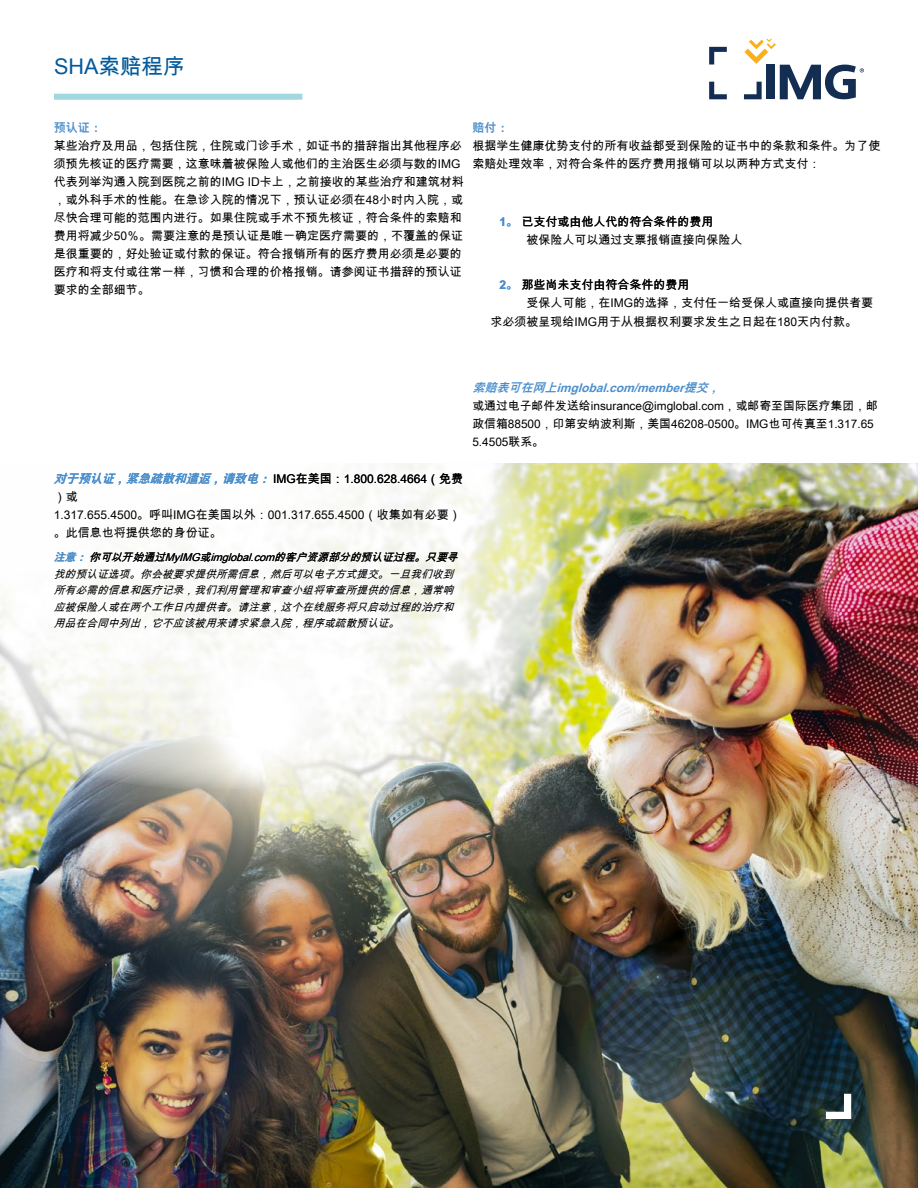
<style>
.page{position:relative;width:918px;height:1188px;background:#fff}
.page>*{position:absolute;margin:0;border:0;box-sizing:border-box;transform-origin:0 0}
.t1{font:21.6px "Arial Unicode MS";color:#005a9b}
.t2{font:12px/18px "Arial Unicode MS";color:#000}
.t3{font:italic 700 12px "Arial Unicode MS";color:#4a8ecc}
.t4{font:700 12px "Arial Unicode MS";color:#4a8ecc}
.t5{font:11.85px/18px "Arial Unicode MS";color:#000}
.t6{font:italic 10.8px/16.4px "Arial Unicode MS";color:#000}
.s1{font-weight:700;color:#4a8ecc}
.s2{font-weight:700;font-style:italic;color:#4a8ecc}
</style>
<div class="page">
<img style="left:0;top:464px;width:918px;height:724px">
<svg style="left:709px;top:47px;width:18px;height:18px"></svg>
<svg style="left:709px;top:82px;width:18px;height:17px"></svg>
<svg style="left:744px;top:39px;width:120px;height:60px"></svg>
<svg style="left:0;top:464px;width:567px;height:326px"></svg>
<div style="left:51px;top:114px;width:824px;height:618px;background:#fff;opacity:.75"></div>
<svg style="left:826px;top:1094px;width:25px;height:25px"></svg>
<div style="left:54px;top:94px;width:248px;height:6px;background:#a1d7de"></div>
<h1 class="t1" style="left:54px;top:51px;width:132px">SHA索赔程序</h1>
<p class="t4" style="left:54px;top:119px;width:50px">预认证：</p>
<p class="t2" style="left:54px;top:136px;width:412px">某些治疗及用品，包括住院，住院或门诊手术，如证书的措辞指出其他程序必须预先核证的医疗需要，这意味着被保险人或他们的主治医生必须与数的IMG代表列举沟通入院到医院之前的IMG ID卡上，之前接收的某些治疗和建筑材料，或外科手术的性能。在急诊入院的情况下，预认证必须在48小时内入院，或尽快合理可能的范围内进行。如果住院或手术不预先核证，符合条件的索赔和费用将减少50％。需要注意的是预认证是唯一确定医疗需要的，不覆盖的保证是很重要的，好处验证或付款的保证。符合报销所有的医疗费用必须是必要的医疗和将支付或往常一样，习惯和合理的价格报销。请参阅证书措辞的预认证要求的全部细节。</p>
<p class="t4" style="left:472px;top:119px;width:37px">赔付：</p>
<p class="t2" style="left:472px;top:136px;width:410px">根据学生健康优势支付的所有收益都受到保险的证书中的条款和条件。为了使索赔处理效率，对符合条件的医疗费用报销可以以两种方式支付：</p>
<p class="t2" style="left:526px;top:213px;width:217px;text-indent:-27px"><span class="s1">1。</span> 已支付或由他人代的符合条件的费用<br>被保险人可以通过支票报销直接向保险人</p>
<p class="t2" style="left:526px;top:275px;width:348px;text-indent:-27px"><span class="s1">2。</span> 那些尚未支付由符合条件的费用<br>受保人可能，在IMG的选择，支付任一给受保人或直接向提供者要</p>
<p class="t2" style="left:490px;top:313px;width:368px">求必须被呈现给IMG用于从根据权利要求发生之日起在180天内付款。</p>
<p class="t2" style="left:54px;top:469px;width:411px"><span class="s2">对于预认证，紧急疏散和遣返，请致电：</span> IMG在美国：1.800.628.4664（免费）或<br>1.317.655.4500。呼叫IMG在美国以外：001.317.655.4500（收集如有必要）。此信息也将提供您的身份证。</p>
<p class="t6" style="left:54px;top:549px;width:410px"><span class="s1">注意：</span> 你可以开始通过MyIMG或imglobal.com的客户资源部分的预认证过程。只要寻找的预认证选项。你会被要求提供所需信息，然后可以电子方式提交。一旦我们收到所有必需的信息和医疗记录，我们利用管理和审查小组将审查所提供的信息，通常响应被保险人或在两个工作日内提供者。请注意，这个在线服务将只启动过程的治疗和用品在合同中列出，它不应该被用来请求紧急入院，程序或疏散预认证。</p>
<p class="t3" style="left:472px;top:379px;width:254px">索赔表可在网上imglobal.com/member提交，</p>
<p class="t5" style="left:472px;top:396px;width:407px">或通过电子邮件发送给insurance@imglobal.com，或邮寄至国际医疗集团，邮政信箱88500，印第安纳波利斯，美国46208-0500。IMG也可传真至1.317.65<br>5.4505联系。</p>
</div>
